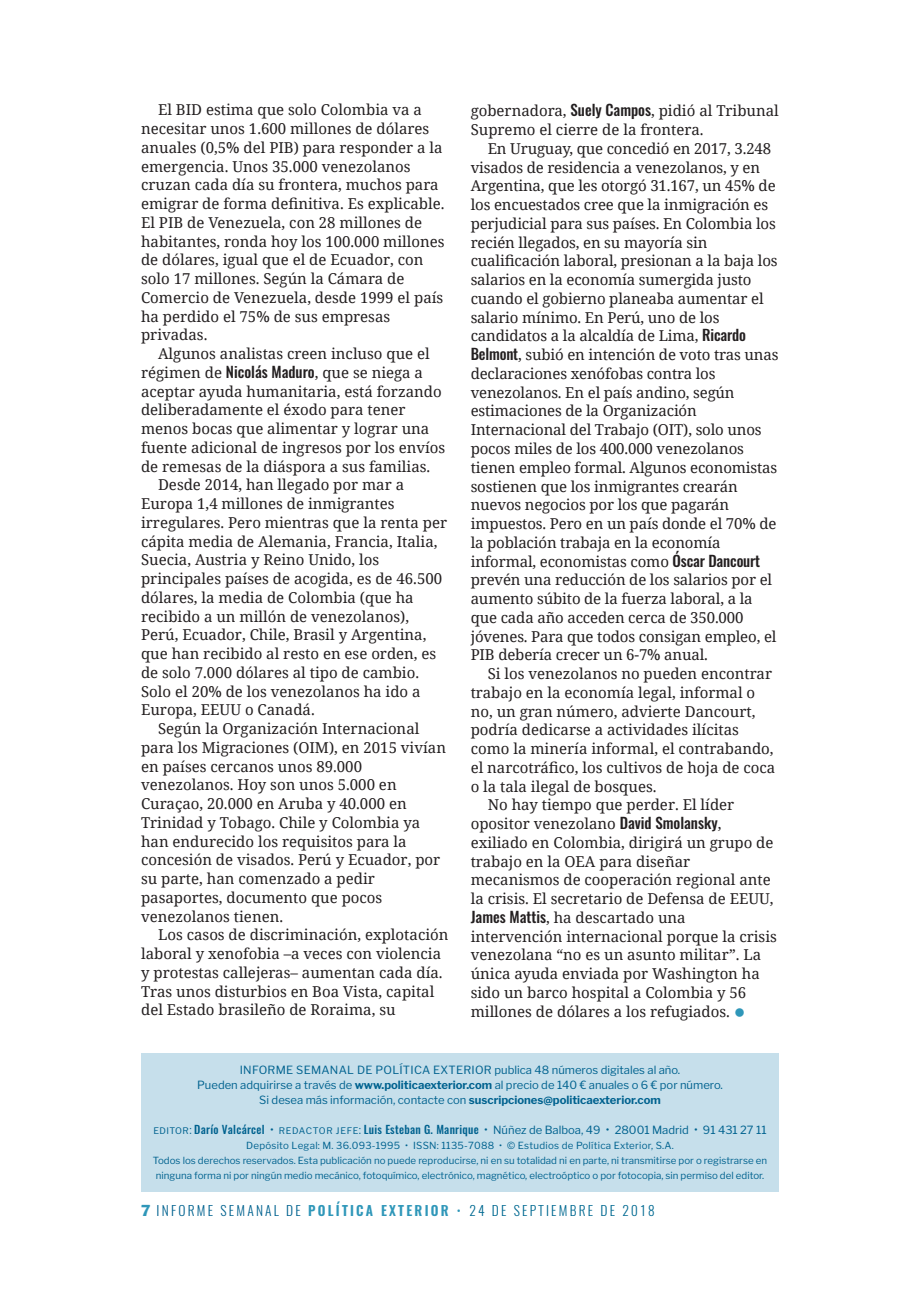
<style>
.page{position:relative;width:920px;height:1290px;background:#fff}
.page>*{position:absolute;margin:0;border:0;box-sizing:border-box;transform-origin:0 0}
.t1{font:15px/18.8px "Noto Serif";color:#231f20}
.t2{font:300 13.5px "Oswald";letter-spacing:.165em;color:#006991}
.t3{font:11.25px/15px "Libre Franklin";letter-spacing:.025em;color:#00628f;text-align:center}
.t4{font:11.25px "Libre Franklin";color:#00628f}
.t5{font:9.75px/15px "Libre Franklin";color:#00628f;text-align:center}
.s1{font-family:"Oswald";font-weight:500}
.s2{font-size:19.5px;color:#2f97b9}
.s3{font-weight:700}
.s4{font-size:9px}
.s5{font-weight:300;font-size:12px}
.s6{font-size:12px}
.s7{font-family:"Libre Franklin";font-weight:800;font-size:15px;color:#2f97b9}
.s8{color:#00628f}
.s9{font-weight:600;color:#2f97b9}
.s10{color:#2f97b9}
</style>
<div class="page">
<div style="left:141px;top:1053px;width:638px;height:138px;background:#c6dfeb"></div>
<p class="t1" style="left:141px;top:100px;width:305px;text-indent:17px">El BID estima que solo Colombia va a necesitar unos 1.600 millones de dólares anuales (0,5% del PIB) para responder a la emergencia. Unos 35.000 venezolanos cruzan cada día su frontera, muchos para emigrar de forma definitiva. Es explicable.<br>El PIB de Venezuela, con 28 millones de habitantes, ronda hoy los 100.000 millones de dólares, igual que el de Ecuador, con solo 17 millones. Según la Cámara de Comercio de Venezuela, desde 1999 el país ha perdido el 75% de sus empresas privadas.</p>
<p class="t1" style="left:158px;top:344px;width:273px">algunos analistas creen incluso que el</p>
<p class="t1" style="left:141px;top:363px;width:283px">régimen de <span class="s1">Nicolás Maduro</span>, que se niega a</p>
<p class="t1" style="left:141px;top:381px;width:302px">aceptar ayuda humanitaria, está forzando</p>
<p class="t1" style="left:141px;top:400px;width:266px">deliberadamente el éxodo para tener</p>
<p class="t1" style="left:141px;top:419px;width:290px">menos bocas que alimentar y lograr una</p>
<p class="t1" style="left:141px;top:438px;width:306px">fuente adicional de ingresos por los envíos</p>
<p class="t1" style="left:141px;top:456px;width:291px">de remesas de la diáspora a sus familias.</p>
<p class="t1" style="left:158px;top:475px;width:248px">Desde 2014, han llegado por mar a</p>
<p class="t1" style="left:141px;top:494px;width:255px">Europa 1,4 millones de inmigrantes</p>
<p class="t1" style="left:141px;top:513px;width:308px">irregulares. Pero mientras que la renta per</p>
<p class="t1" style="left:141px;top:531px;width:298px">cápita media de alemania, Francia, Italia,</p>
<p class="t1" style="left:141px;top:550px;width:240px">Suecia, austria y Reino Unido, los</p>
<p class="t1" style="left:141px;top:569px;width:303px">principales países de acogida, es de 46.500</p>
<p class="t1" style="left:141px;top:588px;width:274px">dólares, la media de Colombia (que ha</p>
<p class="t1" style="left:141px;top:606px;width:269px">recibido a un millón de venezolanos),</p>
<p class="t1" style="left:141px;top:625px;width:287px">Perú, Ecuador, Chile, Brasil y argentina,</p>
<p class="t1" style="left:141px;top:644px;width:297px">que han recibido al resto en ese orden, es</p>
<p class="t1" style="left:141px;top:663px;width:280px">de solo 7.000 dólares al tipo de cambio.</p>
<p class="t1" style="left:141px;top:681px;width:281px">Solo el 20% de los venezolanos ha ido a</p>
<p class="t1" style="left:141px;top:700px;width:175px">Europa, EEUU o Canadá.</p>
<p class="t1" style="left:158px;top:719px;width:263px">Según la Organización Internacional</p>
<p class="t1" style="left:141px;top:738px;width:306px">para los Migraciones (OIM), en 2015 vivían</p>
<p class="t1" style="left:141px;top:756px;width:222px">en países cercanos unos 89.000</p>
<p class="t1" style="left:141px;top:775px;width:257px">venezolanos. Hoy son unos 5.000 en</p>
<p class="t1" style="left:141px;top:794px;width:267px">Curaçao, 20.000 en aruba y 40.000 en</p>
<p class="t1" style="left:141px;top:813px;width:281px">Trinidad y Tobago. Chile y Colombia ya</p>
<p class="t1" style="left:141px;top:831px;width:267px">han endurecido los requisitos para la</p>
<p class="t1" style="left:141px;top:850px;width:301px">concesión de visados. Perú y Ecuador, por</p>
<p class="t1" style="left:141px;top:869px;width:235px">su parte, han comenzado a pedir</p>
<p class="t1" style="left:141px;top:888px;width:243px">pasaportes, documento que pocos</p>
<p class="t1" style="left:141px;top:906px;width:144px">venezolanos tienen.</p>
<p class="t1" style="left:158px;top:925px;width:292px">Los casos de discriminación, explotación</p>
<p class="t1" style="left:141px;top:944px;width:302px">laboral y xenofobia –a veces con violencia</p>
<p class="t1" style="left:141px;top:963px;width:303px">y protestas callejeras– aumentan cada día.</p>
<p class="t1" style="left:141px;top:981px;width:295px">Tras unos disturbios en Boa Vista, capital</p>
<p class="t1" style="left:141px;top:1000px;width:256px">del Estado brasileño de Roraima, su</p>
<p class="t1" style="left:471px;top:101px;width:310px">gobernadora, <span class="s1">Suely Campos</span>, pidió al Tribunal<br>Supremo el cierre de la frontera.</p>
<p class="t1" style="left:471px;top:139px;width:309px;text-indent:17px">En Uruguay, que concedió en 2017, 3.248 visados de residencia a venezolanos, y en argentina, que les otorgó 31.167, un 45% de los encuestados cree que la inmigración es perjudicial para sus países. En Colombia los recién llegados, en su mayoría sin cualificación laboral, presionan a la baja los salarios en la economía sumergida justo cuando el gobierno planeaba aumentar el salario mínimo. En Perú, uno de los candidatos a la alcaldía de Lima, <span class="s1">Ricardo Belmont</span>, subió en intención de voto tras unas declaraciones xenófobas contra los venezolanos. En el país andino, según estimaciones de la Organización Internacional del Trabajo (OIT), solo unos pocos miles de los 400.000 venezolanos tienen empleo formal. algunos economistas sostienen que los inmigrantes crearán nuevos negocios por los que pagarán impuestos. Pero en un país donde el 70% de la población trabaja en la economía informal, economistas como <span class="s1">Óscar Dancourt </span>prevén una reducción de los salarios por el aumento súbito de la fuerza laboral, a la que cada año acceden cerca de 350.000 jóvenes. Para que todos consigan empleo, el PIB debería crecer un 6-7% anual.</p>
<p class="t1" style="left:488px;top:664px;width:286px">Si los venezolanos no pueden encontrar</p>
<p class="t1" style="left:471px;top:682px;width:286px">trabajo en la economía legal, informal o</p>
<p class="t1" style="left:471px;top:701px;width:286px">no, un gran número, advierte Dancourt,</p>
<p class="t1" style="left:471px;top:720px;width:270px">podría dedicarse a actividades ilícitas</p>
<p class="t1" style="left:471px;top:739px;width:305px">como la minería informal, el contrabando,</p>
<p class="t1" style="left:471px;top:757px;width:306px">el narcotráfico, los cultivos de hoja de coca</p>
<p class="t1" style="left:471px;top:776px;width:187px">o la tala ilegal de bosques.</p>
<p class="t1" style="left:488px;top:795px;width:248px">No hay tiempo que perder. El líder</p>
<p class="t1" style="left:471px;top:814px;width:252px">opositor venezolano <span class="s1">David Smolansky</span>,</p>
<p class="t1" style="left:471px;top:832px;width:304px">exiliado en Colombia, dirigirá un grupo de</p>
<p class="t1" style="left:471px;top:851px;width:221px">trabajo en la OEa para diseñar</p>
<p class="t1" style="left:471px;top:870px;width:302px">mecanismos de cooperación regional ante</p>
<p class="t1" style="left:471px;top:889px;width:305px">la crisis. El secretario de Defensa de EEUU,</p>
<p class="t1" style="left:471px;top:907px;width:216px"><span class="s1">James Mattis</span>, ha descartado una</p>
<p class="t1" style="left:471px;top:926px;width:308px">intervención internacional porque la crisis</p>
<p class="t1" style="left:471px;top:945px;width:292px">venezolana “no es un asunto militar”. La</p>
<p class="t1" style="left:471px;top:964px;width:291px">única ayuda enviada por Washington ha</p>
<p class="t1" style="left:471px;top:982px;width:277px">sido un barco hospital a Colombia y 56</p>
<p class="t1" style="left:471px;top:1001px;width:276px">millones de dólares a los refugiados. <span class="s2">●</span></p>
<p class="t3" style="left:197px;top:1062px;width:527px">informe semanal de política exterior publica 48 números digitales al año.<br>pueden adquirirse a través de <span class="s3">www.politicaexterior.com</span> al precio de 140 € anuales o 6 € por número. si desea más información, contacte con <span class="s3">suscripciones@politicaexterior.com</span></p>
<p class="t4" style="left:153px;top:1123px;width:615px"><span class="s4">editor</span><span class="s5">:</span> <span class="s1">Darío Valcárcel</span> <span class="s6">•</span> <span class="s4">redactor Jefe</span><span class="s5">:</span> <span class="s1">Luis Esteban G. Manrique</span> <span class="s6">•</span> núñez de Balboa, 49 <span class="s6">•</span> 28001 madrid <span class="s6">•</span> 91 431 27 11</p>
<p class="t5" style="left:153px;top:1138px;width:616px">depósito legal: m. 36.093-1995 • issn: 1135-7088 • © estudios de política exterior, s.a.<br>todos los derechos reservados. esta publicación no puede reproducirse, ni en su totalidad ni en parte, ni transmitirse por o registrarse en ninguna forma ni por ningún medio mecánico, fotoquímico, electrónico, magnético, electroóptico o por fotocopia, sin permiso del editor.</p>
<p class="t2" style="left:141px;top:1200px;width:515px"><span class="s7">7</span> <span class="s8">INFORME SEMANAL DE</span> <span class="s9">POLÍTICA EXTERIOR</span> <span class="s10">•</span> 24 DE SEPTIEMBRE DE 2018</p>
</div>
